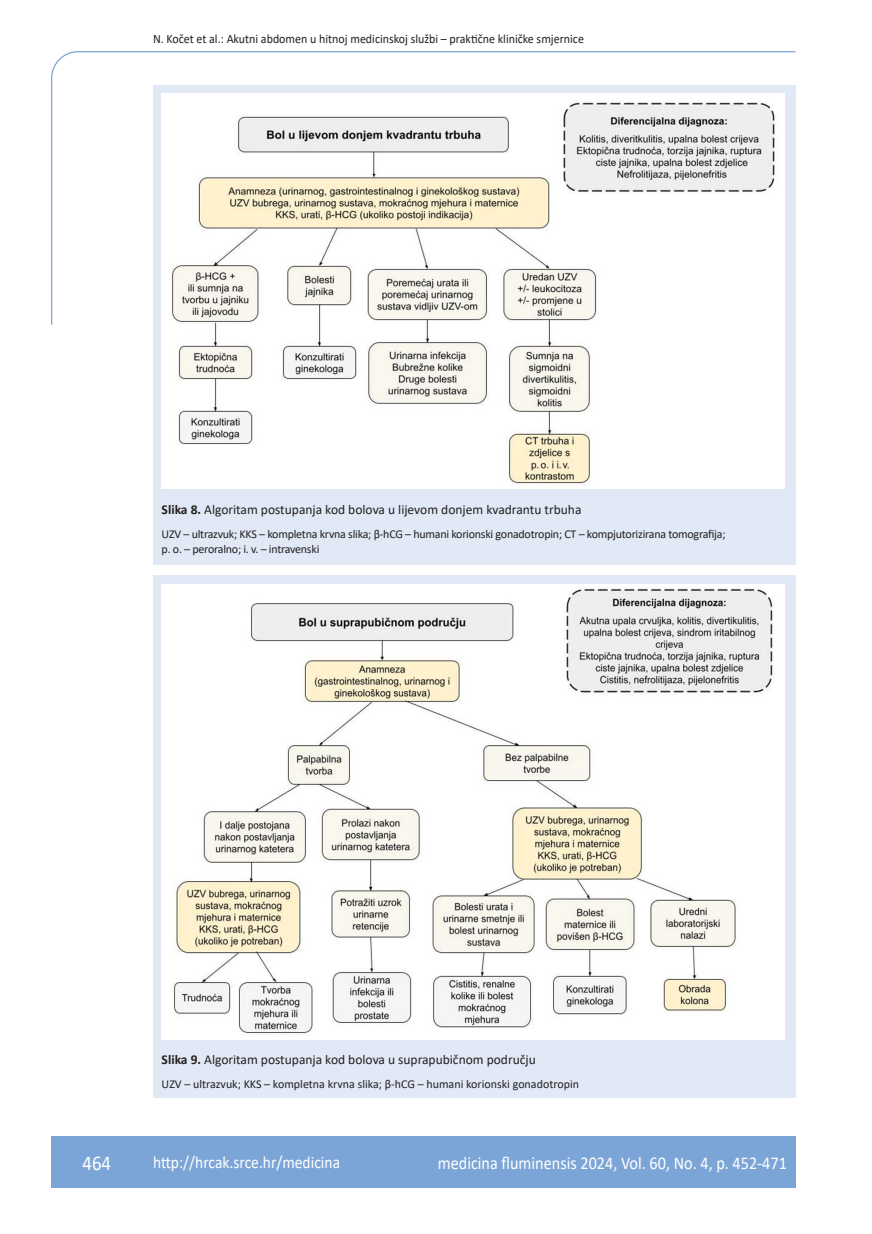
<style>
.page{position:relative;width:872px;height:1234px;background:#fff}
.page>*{position:absolute;margin:0;border:0;box-sizing:border-box;transform-origin:0 0}
.t1{font:21px "Calibri";color:#fff;scale:.9 1}
.t2{font:18px "Calibri";color:#fff;scale:.9 1}
.t3{font:17.25px "Calibri";color:#fff;scale:.9 1}
.potpis_slika{font:13.5px "Calibri";color:#231f20}
.glava{font:12.75px "Calibri";color:#231f20;scale:.94 1}
.legenda{font:12px/15px "Calibri";letter-spacing:-.02em;color:#231f20}
.legenda-2{font:12px "Calibri";color:#231f20}
.s1{font-weight:700}
</style>
<div class="page">
<svg style="left:51px;top:51px;width:745px;height:275px"></svg>
<div style="left:51px;top:1135px;width:744px;height:51px;background:#7ca5d7"></div>
<div style="left:153px;top:85px;width:642px;height:479px;background:#e1e9f6"></div>
<img style="left:162px;top:99px;width:619px;height:389px">
<div style="left:153px;top:575px;width:642px;height:522px;background:#e1e9f6"></div>
<img style="left:162px;top:584px;width:622px;height:454px">
<p class="glava" style="left:153px;top:29px;width:460px">N. Kočet et al.: Akutni abdomen u hitnoj medicinskoj službi – praktične kliničke smjernice</p>
<p class="potpis_slika" style="left:162px;top:500px;width:421px"><span class="s1">Slika 8.</span> Algoritam postupanja kod bolova u lijevom donjem kvadrantu trbuha</p>
<p class="legenda" style="left:162px;top:526px;width:565px">UZV – ultrazvuk; KKS – kompletna krvna slika; β-hCG – humani korionski gonadotropin; CT – kompjutorizirana tomografija; p. o. – peroralno; i. v. – intravenski</p>
<p class="potpis_slika" style="left:162px;top:1050px;width:376px"><span class="s1">Slika 9.</span> Algoritam postupanja kod bolova u suprapubičnom području</p>
<p class="legenda-2" style="left:162px;top:1075px;width:419px">UZV – ultrazvuk; KKS – kompletna krvna slika; β-hCG – humani korionski gonadotropin</p>
<p class="t1" style="left:82px;top:1147px;width:33px">464</p>
<p class="t3" style="left:153px;top:1149px;width:209px">http://hrcak.srce.hr/medicina</p>
<p class="t2" style="left:438px;top:1149px;width:389px">medicina fluminensis 2024, Vol. 60, No. 4, p. 452-471</p>
</div>
